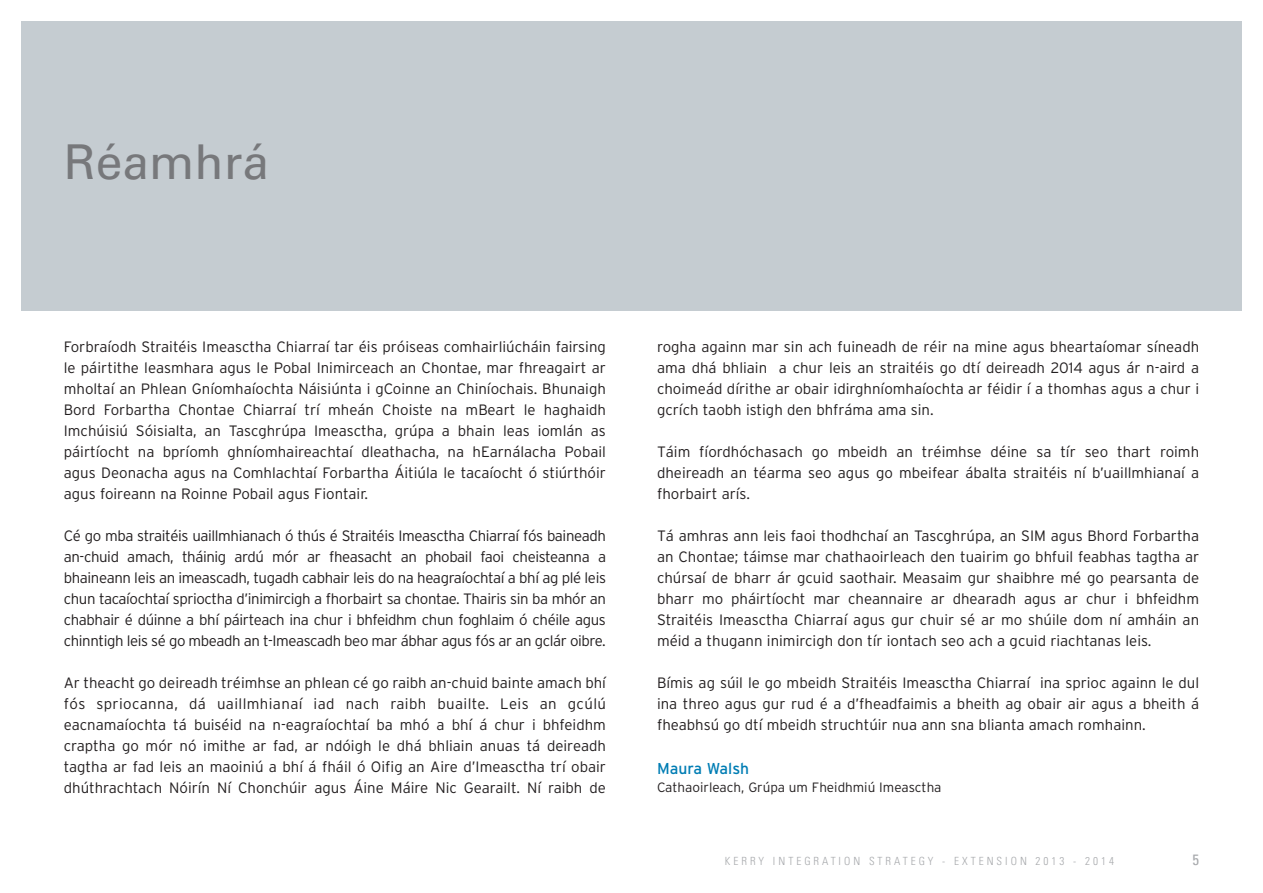
<style>
.page{position:relative;width:1263px;height:893px;background:#fff}
.page>*{position:absolute;margin:0;border:0;box-sizing:border-box;transform-origin:0 0}
.t1{font:48px "Univers";color:#77787b}
.t2{font:15.75px "Interstate";color:#007db4}
.t3{font:300 15px/21px "Interstate";color:#231f20;text-align:justify}
.t4{font:condensed 15px "Univers";color:#a7a9ac}
.t5{font:300 13.5px "Interstate";color:#231f20}
.t6{font:300 condensed 11.25px "Univers";letter-spacing:.265em;color:#a7a9ac}
</style>
<div class="page">
<div style="left:21px;top:21px;width:1221px;height:289px;background:#c5ccd1"></div>
<h1 class="t1" style="left:64px;top:144px;width:207px">Réamhrá</h1>
<p class="t3" style="left:64px;top:338px;width:544px">Forbraíodh Straitéis Imeasctha Chiarraí tar éis próiseas comhairliúcháin fairsing le páirtithe leasmhara agus le Pobal Inimirceach an Chontae, mar fhreagairt ar mholtaí an Phlean Gníomhaíochta Náisiúnta i gCoinne an Chiníochais. Bhunaigh Bord Forbartha Chontae Chiarraí trí mheán Choiste na mBeart le haghaidh Imchúisiú Sóisialta, an Tascghrúpa Imeasctha, grúpa a bhain leas iomlán as páirtíocht na bpríomh ghníomhaireachtaí dleathacha, na hEarnálacha Pobail agus Deonacha agus na Comhlachtaí Forbartha Áitiúla le tacaíocht ó stiúrthóir agus foireann na Roinne Pobail agus Fiontair.</p>
<p class="t3" style="left:64px;top:527px;width:544px">Cé go mba straitéis uaillmhianach ó thús é Straitéis Imeasctha Chiarraí fós baineadh an-chuid amach, tháinig ardú mór ar fheasacht an phobail faoi cheisteanna a bhaineann leis an imeascadh, tugadh cabhair leis do na heagraíochtaí a bhí ag plé leis chun tacaíochtaí sprioctha d’inimircigh a fhorbairt sa chontae. Thairis sin ba mhór an chabhair é dúinne a bhí páirteach ina chur i bhfeidhm chun foghlaim ó chéile agus chinntigh leis sé go mbeadh an t-Imeascadh beo mar ábhar agus fós ar an gclár oibre.</p>
<p class="t3" style="left:64px;top:674px;width:544px">Ar theacht go deireadh tréimhse an phlean cé go raibh an-chuid bainte amach bhí fós spriocanna, dá uaillmhianaí iad nach raibh buailte. Leis an gcúlú eacnamaíochta tá buiséid na n-eagraíochtaí ba mhó a bhí á chur i bhfeidhm craptha go mór nó imithe ar fad, ar ndóigh le dhá bhliain anuas tá deireadh tagtha ar fad leis an maoiniú a bhí á fháil ó Oifig an Aire d’Imeasctha trí obair dhúthrachtach Nóirín Ní Chonchúir agus Áine Máire Nic Gearailt. Ní raibh de</p>
<p class="t3" style="left:657px;top:338px;width:544px">rogha againn mar sin ach fuineadh de réir na mine agus bheartaíomar síneadh ama dhá bhliain a chur leis an straitéis go dtí deireadh 2014 agus ár n-aird a choimeád dírithe ar obair idirghníomhaíochta ar féidir í a thomhas agus a chur i gcrích taobh istigh den bhfráma ama sin.</p>
<p class="t3" style="left:657px;top:443px;width:544px">Táim fíordhóchasach go mbeidh an tréimhse déine sa tír seo thart roimh dheireadh an téarma seo agus go mbeifear ábalta straitéis ní b’uaillmhianaí a fhorbairt arís.</p>
<p class="t3" style="left:657px;top:527px;width:544px">Tá amhras ann leis faoi thodhchaí an Tascghrúpa, an SIM agus Bhord Forbartha an Chontae; táimse mar chathaoirleach den tuairim go bhfuil feabhas tagtha ar chúrsaí de bharr ár gcuid saothair. Measaim gur shaibhre mé go pearsanta de bharr mo pháirtíocht mar cheannaire ar dhearadh agus ar chur i bhfeidhm Straitéis Imeasctha Chiarraí agus gur chuir sé ar mo shúile dom ní amháin an méid a thugann inimircigh don tír iontach seo ach a gcuid riachtanas leis.</p>
<p class="t3" style="left:657px;top:674px;width:544px">Bímis ag súil le go mbeidh Straitéis Imeasctha Chiarraí ina sprioc againn le dul ina threo agus gur rud é a d’fheadfaimis a bheith ag obair air agus a bheith á fheabhsú go dtí mbeidh struchtúir nua ann sna blianta amach romhainn.</p>
<p class="t2" style="left:657px;top:762px;width:94px">Maura Walsh</p>
<p class="t5" style="left:657px;top:782px;width:286px">Cathaoirleach, Grúpa um Fheidhmiú Imeasctha</p>
<p class="t6" style="left:725px;top:857px;width:391px">KERRY INTEGRATION STRATEGY - EXTENSION 2013 - 2014</p>
<p class="t4" style="left:1192px;top:854px;width:8px">5</p>
</div>
